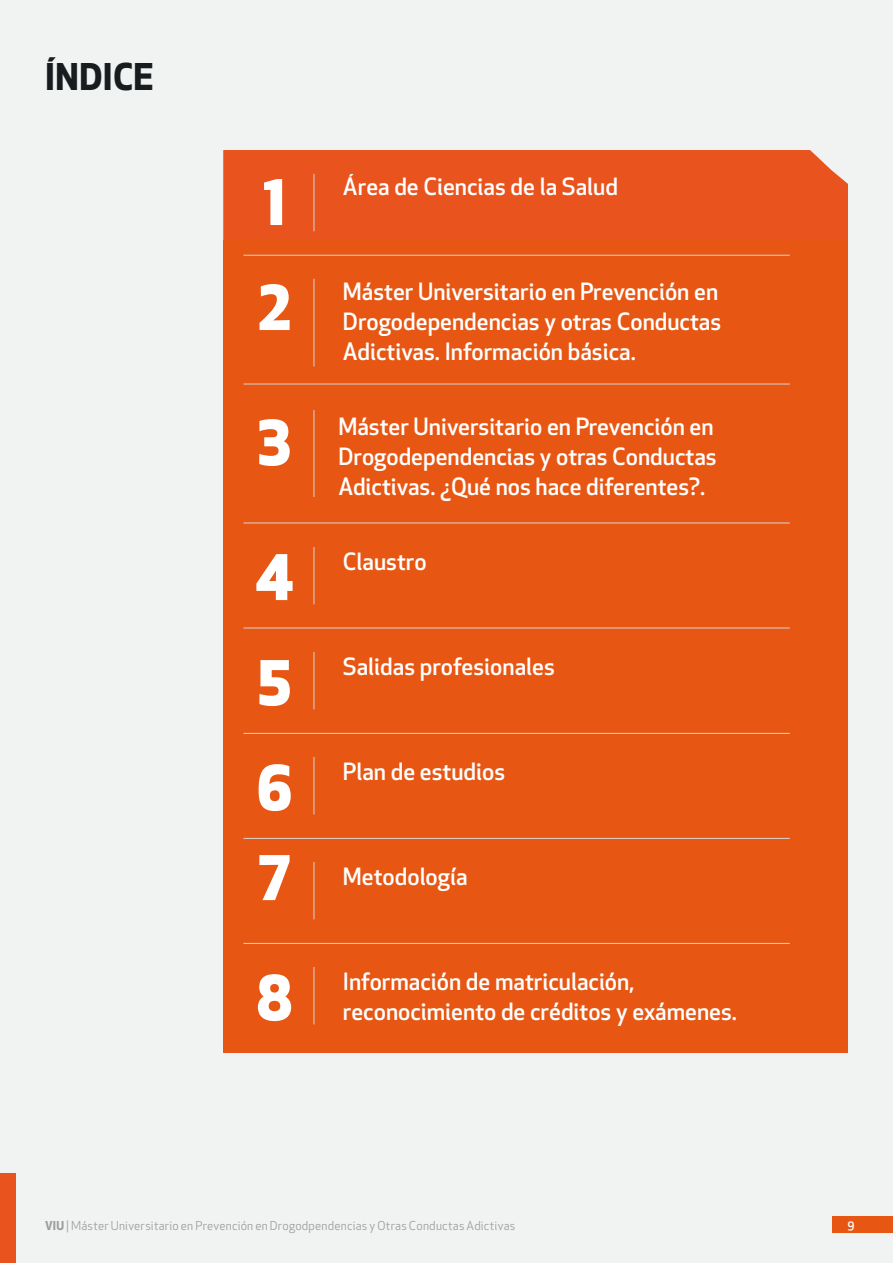
<style>
.page{position:relative;width:893px;height:1263px;background:#f0f3f2}
.page>*{position:absolute;margin:0;border:0;box-sizing:border-box;transform-origin:0 0}
.t1{font:800 60px/105px "Apex New";color:#fff}
.t2{font:700 36px "Apex New";letter-spacing:.01em;color:#191c1f}
.t3{font:500 23.25px/30px "Apex New";color:#fff}
.t4{font:12px "Apex New";letter-spacing:.02em;color:#9d9d9c}
.t5{font:500 12px "Apex New";color:#fff}
.s1{font-weight:700}
</style>
<div class="page">
<div style="left:223px;top:150px;width:625px;height:90px;background:#e9531d"></div>
<div style="left:223px;top:240px;width:625px;height:780px;background:#e75713"></div>
<div style="left:0;top:1173px;width:15px;height:90px;background:#e9531d"></div>
<div style="left:833px;top:1217px;width:60px;height:16px;background:#e75713"></div>
<hr style="left:314px;top:862px;width:1px;height:57px;background:#d6d6d2">
<hr style="left:314px;top:757px;width:1px;height:57px;background:#d6d6d2">
<hr style="left:314px;top:652px;width:1px;height:57px;background:#d6d6d2">
<hr style="left:314px;top:547px;width:1px;height:57px;background:#d6d6d2">
<hr style="left:314px;top:410px;width:1px;height:87px;background:#d6d6d2">
<hr style="left:314px;top:279px;width:1px;height:87px;background:#d6d6d2">
<hr style="left:314px;top:174px;width:1px;height:57px;background:#d6d6d2">
<hr style="left:244px;top:838px;width:546px;height:1px;background:#d6d6d2">
<hr style="left:244px;top:733px;width:546px;height:1px;background:#d6d6d2">
<hr style="left:244px;top:628px;width:546px;height:1px;background:#d6d6d2">
<hr style="left:244px;top:523px;width:546px;height:1px;background:#d6d6d2">
<hr style="left:244px;top:384px;width:546px;height:1px;background:#d6d6d2">
<hr style="left:244px;top:255px;width:546px;height:1px;background:#d6d6d2">
<div style="left:223px;top:943px;width:625px;height:109px;background:#e75713"></div>
<hr style="left:314px;top:967px;width:1px;height:57px;background:#d6d6d2">
<hr style="left:244px;top:943px;width:546px;height:1px;background:#d6d6d2">
<h2 class="t2" style="left:45px;top:51px;width:110px">ÍNDICE</h2>
<h1 class="t1" style="left:258px;top:149px;width:36px">1<br>2</h1>
<h1 class="t1" style="left:257px;top:389px;width:36px">3</h1>
<h1 class="t1" style="left:255px;top:524px;width:40px;text-align:justify">4<br>5<br>6</h1>
<h1 class="t1" style="left:259px;top:824px;width:33px">7</h1>
<p class="t3" style="left:343px;top:171px;width:277px">Área de Ciencias de la Salud</p>
<p class="t3" style="left:343px;top:276px;width:380px">Máster Universitario en Prevención en<br>Drogodependencias y otras Conductas<br>Adictivas. Información básica.</p>
<p class="t3" style="left:338px;top:411px;width:380px">Máster Universitario en Prevención en<br>Drogodependencias y otras Conductas<br>Adictivas. ¿Qué nos hace diferentes?.</p>
<p class="t3" style="left:343px;top:546px;width:85px">Claustro</p>
<p class="t3" style="left:343px;top:651px;width:213px">Salidas profesionales</p>
<p class="t3" style="left:343px;top:756px;width:164px">Plan de estudios</p>
<p class="t3" style="left:343px;top:861px;width:126px">Metodología</p>
<h1 class="t1" style="left:256px;top:944px;width:38px">8</h1>
<p class="t3" style="left:343px;top:966px;width:396px">Información de matriculación, reconocimiento de créditos y exámenes.</p>
<p class="t4" style="left:45px;top:1218px;width:472px"><span class="s1">VIU</span> | Máster Universitario en Prevención en Drogodpendencias y Otras Conductas Adictivas</p>
<p class="t5" style="left:847px;top:1216px;width:9px">9</p>
</div>
